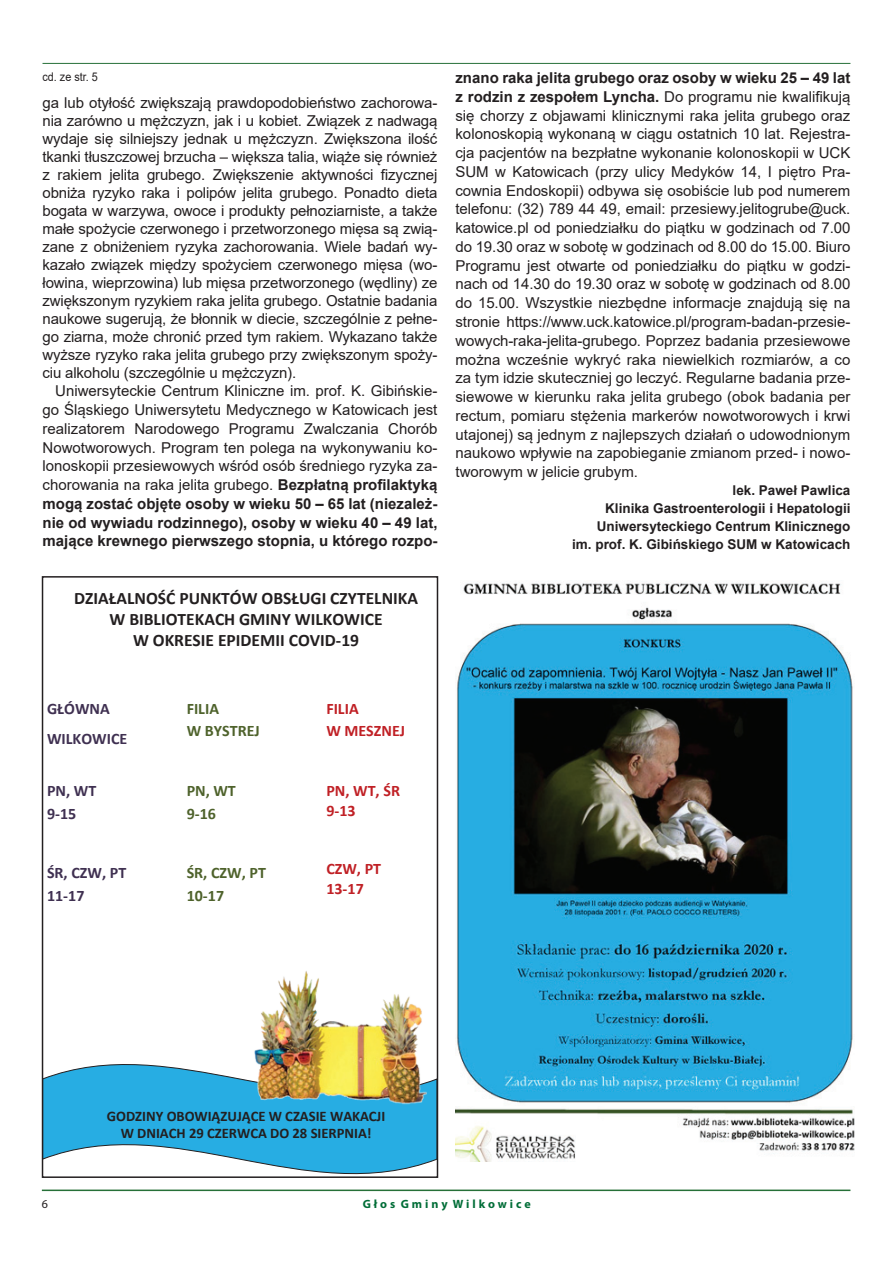
<style>
.page{position:relative;width:893px;height:1263px;background:#fff}
.page>*{position:absolute;margin:0;border:0;box-sizing:border-box;transform-origin:0 0}
.t1{font:700 17.55px/21.5px "Calibri";color:#231f20;text-align:center}
.t2{font:700 16.05px/29.8px "Calibri";color:#3f3051}
.t3{font:700 16.05px/22.5px "Calibri";color:#4e622b}
.t4{font:700 16.05px/19.6px "Calibri";color:#c02025}
.t5{font:15px/18.8px "Arial";color:#231f20;text-align:justify}
.t6{font:700 14.55px/17.7px "Calibri";color:#231f20;text-align:center}
.t7{font:700 13.5px/18px "Arial";color:#231f20;text-align:right}
.t8{font:700 12px "Myriad Pro";color:#006d37}
.t9{font:12px "Arial";color:#231f20;scale:.9 1}
.t10{font:12px "Myriad Pro";color:#231f20}
.s1{font-weight:700}
</style>
<div class="page">
<hr style="left:42px;top:1189px;width:808px;height:2px;background:#267038">
<hr style="left:43px;top:63px;width:807px;height:1px;background:#267038">
<svg style="left:45px;top:1064px;width:390px;height:111px;fill:#27ade3"></svg>
<img style="left:252px;top:971px;width:180px;height:154px">
<div style="left:42px;top:576px;width:396px;height:602px;border:2px solid #231f20"></div>
<img style="left:455px;top:581px;width:400px;height:580px">
<p class="t9" style="left:43px;top:69px;width:63px">cd. ze str. 5</p>
<p class="t5" style="left:43px;top:93px;width:396px;line-height:18px">ga lub otyłość zwiększają prawdopodobieństwo zachorowa&shy;nia zarówno u mężczyzn, jak i u kobiet. Związek z nadwagą wydaje się silniejszy jednak u mężczyzn. Zwiększona ilość tkanki tłuszczowej brzucha – większa talia, wiąże się również z rakiem jelita grubego. Zwiększenie aktywności fizycznej obniża ryzyko raka i polipów jelita grubego. Ponadto dieta bogata w warzywa, owoce i produkty pełnoziarniste, a także małe spożycie czerwonego i przetworzonego mięsa są zwią&shy;zane z obniżeniem ryzyka zachorowania. Wiele badań wy&shy;kazało związek między spożyciem czerwonego mięsa (wo&shy;łowina, wieprzowina) lub mięsa przetworzonego (wędliny) ze zwiększonym ryzykiem raka jelita grubego. Ostatnie badania naukowe sugerują, że błonnik w diecie, szczególnie z pełne&shy;go ziarna, może chronić przed tym rakiem. Wykazano także wyższe ryzyko raka jelita grubego przy zwiększonym spoży&shy;ciu alkoholu (szczególnie u mężczyzn).</p>
<p class="t5" style="left:43px;top:382px;width:396px;text-indent:13px">Uniwersyteckie Centrum Kliniczne im. prof. K. Gibińskie&shy;go Śląskiego Uniwersytetu Medycznego w Katowicach jest realizatorem Narodowego Programu Zwalczania Chorób Nowotworowych. Program ten polega na wykonywaniu ko&shy;lonoskopii przesiewowych wśród osób średniego ryzyka za&shy;chorowania na raka jelita grubego. <span class="s1">Bezpłatną profilaktyką mogą zostać objęte osoby w wieku 50 – 65 lat (niezależ&shy;nie od wywiadu rodzinnego), osoby w wieku 40 – 49 lat, mające krewnego pierwszego stopnia, u którego rozpo-</span></p>
<p class="t1" style="left:74px;top:587px;width:345px">DZIAŁALNOŚĆ PUNKTÓW OBSŁUGI CZYTELNIKA<br>W BIBLIOTEKACH GMINY WILKOWICE<br>W OKRESIE EPIDEMII COVID-19</p>
<p class="t5" style="left:455px;top:68px;width:396px"><span class="s1">znano raka jelita grubego oraz osoby w wieku 25 – 49 lat z rodzin z zespołem Lyncha.</span> Do programu nie kwalifikują się chorzy z objawami klinicznymi raka jelita grubego oraz kolonoskopią wykonaną w ciągu ostatnich 10 lat. Rejestra&shy;cja pacjentów na bezpłatne wykonanie kolonoskopii w UCK SUM w Katowicach (przy ulicy Medyków 14, I piętro Pra&shy;cownia Endoskopii) odbywa się osobiście lub pod numerem telefonu: (32) 789 44 49, email: przesiewy.jelitogrube@uck. katowice.pl od poniedziałku do piątku w godzinach od 7.00 do 19.30 oraz w sobotę w godzinach od 8.00 do 15.00. Biuro Programu jest otwarte od poniedziałku do piątku w godzi&shy;nach od 14.30 do 19.30 oraz w sobotę w godzinach od 8.00 do 15.00. Wszystkie niezbędne informacje znajdują się na stronie https://www.uck.katowice.pl/program-badan-przesie&shy;wowych-raka-jelita-grubego. Poprzez badania przesiewowe można wcześnie wykryć raka niewielkich rozmiarów, a co za tym idzie skuteczniej go leczyć. Regularne badania prze&shy;siewowe w kierunku raka jelita grubego (obok badania per rectum, pomiaru stężenia markerów nowotworowych i krwi utajonej) są jednym z najlepszych działań o udowodnionym naukowo wpływie na zapobieganie zmianom przed- i nowo&shy;tworowym w jelicie grubym.</p>
<p class="t7" style="left:572px;top:481px;width:280px">lek. Paweł Pawlica<br>Klinika Gastroenterologii i Hepatologii Uniwersyteckiego Centrum Klinicznego<br>im. prof. K. Gibińskiego SUM w Katowicach</p>
<p class="t2" style="left:47px;top:693px;width:82px">GŁÓWNA<br>WILKOWICE</p>
<p class="t3" style="left:187px;top:697px;width:75px">FILIA<br>W BYSTREJ</p>
<p class="t4" style="left:326px;top:697px;width:80px;line-height:22.5px">FILIA<br>W MESZNEJ</p>
<p class="t2" style="left:47px;top:779px;width:51px;line-height:22.5px">PN, WT<br>9-15</p>
<p class="t3" style="left:187px;top:779px;width:51px">PN, WT<br>9-16</p>
<p class="t4" style="left:326px;top:781px;width:75px">PN, WT, ŚR<br>9-13</p>
<p class="t2" style="left:47px;top:861px;width:81px;line-height:22.6px">ŚR, CZW, PT<br>11-17</p>
<p class="t3" style="left:187px;top:861px;width:81px">ŚR, CZW, PT<br>10-17</p>
<p class="t4" style="left:326px;top:859px;width:56px">CZW, PT<br>13-17</p>
<p class="t6" style="left:107px;top:1107px;width:280px">GODZINY OBOWIĄZUJĄCE W CZASIE WAKACJI<br>W DNIACH 29 CZERWCA DO 28 SIERPNIA!</p>
<p class="t10" style="left:42px;top:1196px;width:8px">6</p>
<p class="t8" style="left:363px;top:1196px;width:169px">G ł o s G m i n y W i l k o w i c e</p>
</div>
